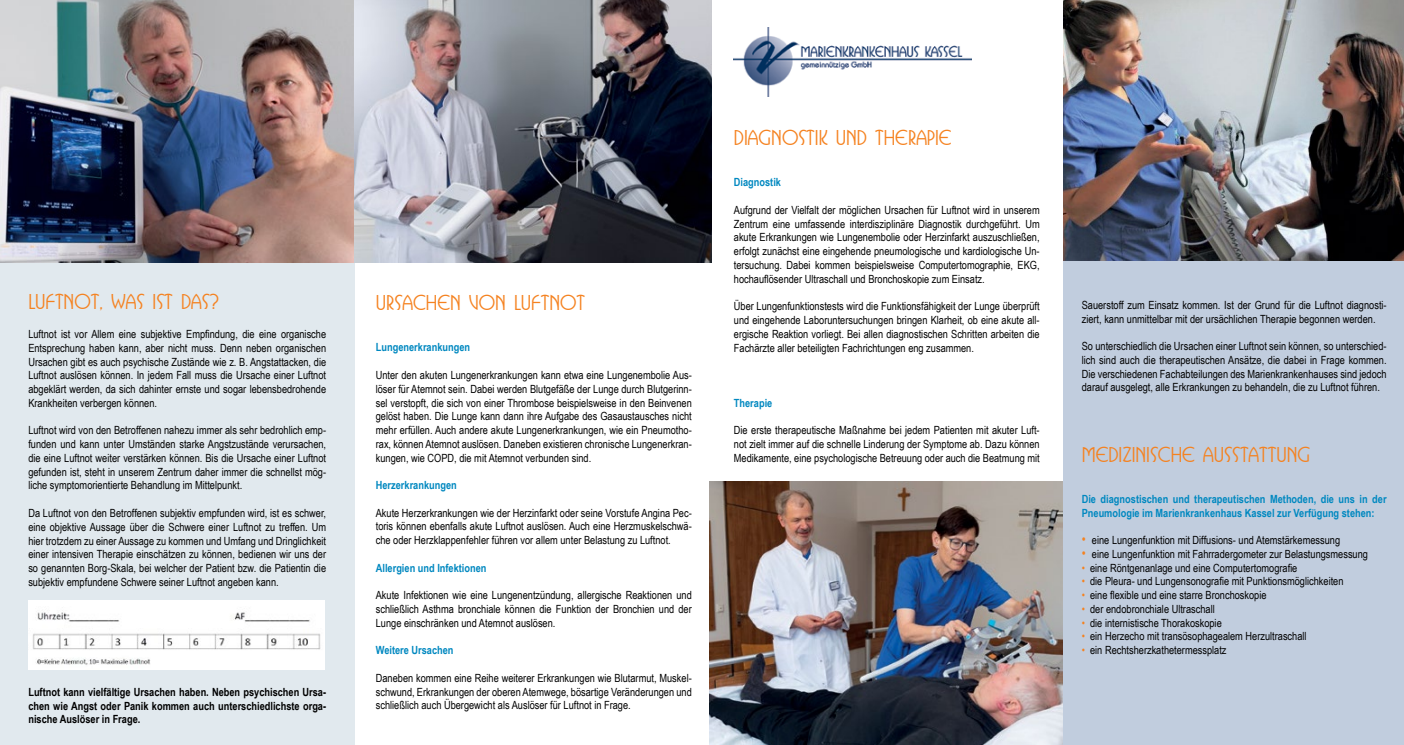
<style>
.page{position:relative;width:1404px;height:745px;background:#fff}
.page>*{position:absolute;margin:0;border:0;box-sizing:border-box;transform-origin:0 0}
.t1{font:500 20px "Busorama IT Cby BT";color:#f58220}
.t2{font:11.25px/13.8px "Arial Narrow";color:#000;text-align:justify}
.t3{font:700 11.25px/13.8px "Arial Narrow";color:#0088c0}
.t4{font:700 11.25px/13.8px "Arial Narrow";color:#000;text-align:justify}
.s1{font-size:13.75px;color:#f58220}
.s2{color:#f58220}
</style>
<div class="page">
<img style="left:709px;top:481px;width:354px;height:263px">
<div style="left:1063px;top:0;width:340px;height:744px;background:#c1cdde"></div>
<div style="left:0;top:252px;width:354px;height:492px;background:#e1e9ee"></div>
<img style="left:0;top:0;width:711px;height:262px">
<img style="left:1063px;top:0;width:340px;height:261px">
<img style="left:733px;top:27px;width:238px;height:69px">
<img style="left:28px;top:600px;width:297px;height:69px">
<h1 class="t1" style="left:28px;top:290px;width:192px">LUFTNOT, WAS IST DAS?</h1>
<p class="t2" style="left:28px;top:326px;width:299px">Luftnot ist vor Allem eine subjektive Empfindung, die eine organische Entsprechung haben kann, aber nicht muss. Denn neben organischen Ursachen gibt es auch psychische Zustände wie z. B. Angstattacken, die Luftnot auslösen können. In jedem Fall muss die Ursache einer Luftnot abgeklärt werden, da sich dahinter ernste und sogar lebensbedrohende Krankheiten verbergen können.</p>
<p class="t2" style="left:28px;top:423px;width:299px">Luftnot wird von den Betroffenen nahezu immer als sehr bedrohlich emp&shy;funden und kann unter Umständen starke Angstzustände verursachen, die eine Luftnot weiter verstärken können. Bis die Ursache einer Luftnot gefunden ist, steht in unserem Zentrum daher immer die schnellst mög&shy;liche symptomorientierte Behandlung im Mittelpunkt.</p>
<p class="t2" style="left:28px;top:505px;width:299px">Da Luftnot von den Betroffenen subjektiv empfunden wird, ist es schwer, eine objektive Aussage über die Schwere einer Luftnot zu treffen. Um hier trotzdem zu einer Aussage zu kommen und Umfang und Dringlichkeit einer intensiven Therapie einschätzen zu können, bedienen wir uns der so genannten Borg-Skala, bei welcher der Patient bzw. die Patientin die subjektiv empfundene Schwere seiner Luftnot angeben kann.</p>
<p class="t4" style="left:28px;top:684px;width:299px">Luftnot kann vielfältige Ursachen haben. Neben psychischen Ursa&shy;chen wie Angst oder Panik kommen auch unterschiedlichste orga&shy;nische Auslöser in Frage.</p>
<h1 class="t1" style="left:376px;top:291px;width:211px">URSACHEN VON LUFTNOT</h1>
<p class="t3" style="left:376px;top:340px;width:96px">Lungenerkrankungen</p>
<p class="t2" style="left:376px;top:367px;width:317px">Unter den akuten Lungenerkrankungen kann etwa eine Lungenembolie Aus&shy;löser für Atemnot sein. Dabei werden Blutgefäße der Lunge durch Blutgerinn&shy;sel verstopft, die sich von einer Thrombose beispielsweise in den Beinvenen gelöst haben. Die Lunge kann dann ihre Aufgabe des Gasaustausches nicht mehr erfüllen. Auch andere akute Lungenerkrankungen, wie ein Pneumotho&shy;rax, können Atemnot auslösen. Daneben existieren chronische Lungenerkran&shy;kungen, wie COPD, die mit Atemnot verbunden sind.</p>
<p class="t3" style="left:376px;top:477px;width:83px">Herzerkrankungen</p>
<p class="t2" style="left:376px;top:505px;width:317px">Akute Herzerkrankungen wie der Herzinfarkt oder seine Vorstufe Angina Pec&shy;toris können ebenfalls akute Luftnot auslösen. Auch eine Herzmuskelschwä&shy;che oder Herzklappenfehler führen vor allem unter Belastung zu Luftnot.</p>
<p class="t3" style="left:376px;top:560px;width:112px">Allergien und Infektionen</p>
<p class="t2" style="left:376px;top:587px;width:317px">Akute Infektionen wie eine Lungenentzündung, allergische Reaktionen und schließlich Asthma bronchiale können die Funktion der Bronchien und der Lunge einschränken und Atemnot auslösen.</p>
<p class="t3" style="left:376px;top:642px;width:79px">Weitere Ursachen</p>
<p class="t2" style="left:376px;top:670px;width:317px">Daneben kommen eine Reihe weiterer Erkrankungen wie Blutarmut, Muskel&shy;schwund, Erkrankungen der oberen Atemwege, bösartige Veränderungen und schließlich auch Übergewicht als Auslöser für Luftnot in Frage.</p>
<h1 class="t1" style="left:733px;top:126px;width:219px">DIAGNOSTIK UND THERAPIE</h1>
<p class="t3" style="left:733px;top:175px;width:49px">Diagnostik</p>
<p class="t2" style="left:733px;top:202px;width:307px">Aufgrund der Vielfalt der möglichen Ursachen für Luftnot wird in unserem Zentrum eine umfassende interdisziplinäre Diagnostik durchgeführt. Um akute Erkrankungen wie Lungenembolie oder Herzinfarkt auszuschließen, erfolgt zunächst eine eingehende pneumologische und kardiologische Un&shy;tersuchung. Dabei kommen beispielsweise Computertomographie, EKG, hochauflösender Ultraschall und Bronchoskopie zum Einsatz.</p>
<p class="t2" style="left:733px;top:299px;width:307px">Über Lungenfunktionstests wird die Funktionsfähigkeit der Lunge überprüft und eingehende Laboruntersuchungen bringen Klarheit, ob eine akute all&shy;ergische Reaktion vorliegt. Bei allen diagnostischen Schritten arbeiten die Fachärzte aller beteiligten Fachrichtungen eng zusammen.</p>
<p class="t3" style="left:733px;top:395px;width:40px">Therapie</p>
<p class="t2" style="left:733px;top:422px;width:307px">Die erste therapeutische Maßnahme bei jedem Patienten mit akuter Luft&shy;not zielt immer auf die schnelle Linderung der Symptome ab. Dazu können Medikamente, eine psychologische Betreuung oder auch die Beatmung mit</p>
<p class="t2" style="left:1081px;top:297px;width:306px">Sauerstoff zum Einsatz kommen. Ist der Grund für die Luftnot diagnosti&shy;ziert, kann unmittelbar mit der ursächlichen Therapie begonnen werden.</p>
<p class="t2" style="left:1081px;top:338px;width:306px">So unterschiedlich die Ursachen einer Luftnot sein können, so unterschied&shy;lich sind auch die therapeutischen Ansätze, die dabei in Frage kommen.<br>Die verschiedenen Fachabteilungen des Marienkrankenhauses sind jedoch darauf ausgelegt, alle Erkrankungen zu behandeln, die zu Luftnot führen.</p>
<h1 class="t1" style="left:1081px;top:442px;width:230px">MEDIZINISCHE AUSSTATTUNG</h1>
<p class="t3" style="left:1081px;top:491px;width:306px">Die diagnostischen und therapeutischen Methoden, die uns in der<br>Pneumologie im Marienkrankenhaus Kassel zur Verfügung stehen:</p>
<p class="t2" style="left:1081px;top:532px;width:260px"><span class="s1">•</span> eine Lungenfunktion mit Diffusions- und Atemstärkemessung</p>
<p class="t2" style="left:1081px;top:546px;width:288px"><span class="s1">•</span> eine Lungenfunktion mit Fahrradergometer zur Belastungsmessung</p>
<p class="t2" style="left:1081px;top:560px;width:217px"><span class="s2">•</span> eine Röntgenanlage und eine Computertomografie</p>
<p class="t2" style="left:1081px;top:573px;width:263px"><span class="s2">•</span> die Pleura- und Lungensonografie mit Punktionsmöglichkeiten</p>
<p class="t2" style="left:1081px;top:587px;width:186px"><span class="s2">•</span> eine flexible und eine starre Bronchoskopie</p>
<p class="t2" style="left:1081px;top:601px;width:134px"><span class="s2">•</span> der endobronchiale Ultraschall</p>
<p class="t2" style="left:1081px;top:615px;width:141px"><span class="s2">•</span> die internistische Thorakoskopie</p>
<p class="t2" style="left:1081px;top:628px;width:226px"><span class="s2">•</span> ein Herzecho mit transösophagealem Herzultraschall</p>
<p class="t2" style="left:1081px;top:642px;width:146px"><span class="s2">•</span> ein Rechtsherzkathetermessplatz</p>
</div>
